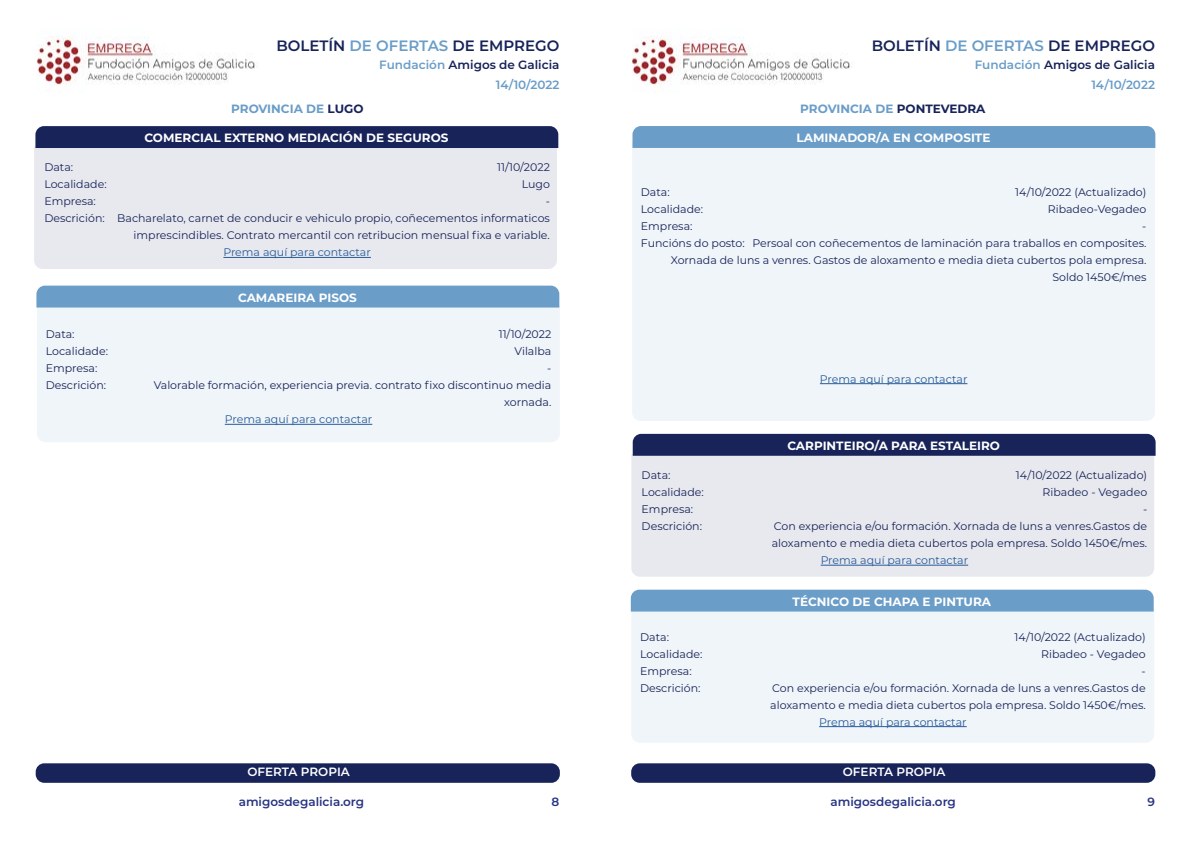
<style>
.page{position:relative;width:1191px;height:842px;background:#fff}
.page>*{position:absolute;margin:0;border:0;box-sizing:border-box;transform-origin:0 0}
.t1{font:600 15px "Montserrat";color:#172359}
.t2{font:700 12px "Montserrat";color:#fff}
.t3{font:600 12px "Montserrat";color:#172359}
.t4{font:600 12px "Montserrat";color:#283583}
.t5{font:700 12px "Montserrat";color:#6a9dc8}
.t6{font:600 12px "Montserrat";color:#fff}
.t7{font:600 12px "Montserrat";color:#6a9dc8}
.t8{font:11px/17px "Montserrat";color:#172359;text-align:right}
.t9{font:11px "Montserrat";color:#275b9b}
.s1{color:#6a9dc8}
.s2{color:#172359}
</style>
<div class="page">
<img style="left:37px;top:36px;width:218px;height:56px">
<img style="left:632px;top:36px;width:218px;height:56px">
<div style="left:36px;top:763px;width:524px;height:20px;background:#172359;border-radius:9px"></div>
<div style="left:34px;top:147px;width:523px;height:122px;background:#e8e9ee"></div>
<div style="left:35px;top:126px;width:523px;height:22px;background:#172359"></div>
<hr style="left:223px;top:257px;width:148px;height:1px;background:#275b9b">
<div style="left:37px;top:305px;width:523px;height:137px;background:#f0f5f9"></div>
<div style="left:36px;top:286px;width:523px;height:21px;background:#6a9dc8"></div>
<hr style="left:225px;top:424px;width:147px;height:1px;background:#275b9b">
<div style="left:631px;top:763px;width:524px;height:20px;background:#172359;border-radius:9px"></div>
<div style="left:632px;top:148px;width:523px;height:273px;background:#f0f5f9"></div>
<div style="left:632px;top:126px;width:523px;height:22px;background:#6a9dc8"></div>
<hr style="left:820px;top:383px;width:147px;height:1px;background:#275b9b">
<div style="left:631px;top:454px;width:523px;height:123px;background:#e8e9ee"></div>
<div style="left:632px;top:434px;width:523px;height:22px;background:#172359"></div>
<hr style="left:820px;top:565px;width:148px;height:1px;background:#275b9b">
<div style="left:631px;top:609px;width:523px;height:134px;background:#f0f5f9"></div>
<div style="left:631px;top:590px;width:522px;height:21px;background:#6a9dc8"></div>
<hr style="left:819px;top:726px;width:147px;height:1px;background:#275b9b">
<h1 class="t1" style="left:276px;top:35px;width:285px">BOLETÍN <span class="s1">DE OFERTAS</span> DE EMPREGO</h1>
<p class="t3" style="left:379px;top:56px;width:182px"><span class="s1">Fundación</span> Amigos de Galicia</p>
<h1 class="t1" style="left:872px;top:35px;width:285px">BOLETÍN <span class="s1">DE OFERTAS</span> DE EMPREGO</h1>
<p class="t3" style="left:974px;top:56px;width:182px"><span class="s1">Fundación</span> Amigos de Galicia</p>
<p class="t5" style="left:231px;top:100px;width:134px">PROVINCIA DE <span class="s2">LUGO</span></p>
<p class="t2" style="left:144px;top:129px;width:306px">COMERCIAL EXTERNO MEDIACIÓN DE SEGUROS</p>
<p class="t7" style="left:496px;top:77px;width:65px">14/10/2022</p>
<p class="t7" style="left:1091px;top:77px;width:65px">14/10/2022</p>
<p class="t5" style="left:800px;top:100px;width:187px">PROVINCIA DE <span class="s2">PONTEVEDRA</span></p>
<p class="t2" style="left:796px;top:129px;width:195px">LAMINADOR/A EN COMPOSITE</p>
<p class="t8" style="left:44px;top:159px;width:30px">Data:</p>
<p class="t8" style="left:497px;top:159px;width:54px">11/10/2022</p>
<p class="t8" style="left:44px;top:176px;width:64px">Localidade:</p>
<p class="t8" style="left:522px;top:176px;width:30px">Lugo</p>
<p class="t8" style="left:44px;top:192px;width:53px">Empresa:</p>
<p class="t8" style="left:44px;top:192px;width:507px">-<br>Descrición: Bacharelato, carnet de conducir e vehiculo propio, coñecementos informaticos imprescindibles. Contrato mercantil con retribucion mensual fixa e variable.</p>
<p class="t9" style="left:223px;top:245px;width:149px">Prema aquí para contactar</p>
<p class="t2" style="left:238px;top:289px;width:120px">CAMAREIRA PISOS</p>
<p class="t8" style="left:46px;top:325px;width:30px">Data:</p>
<p class="t8" style="left:499px;top:325px;width:54px">11/10/2022</p>
<p class="t8" style="left:46px;top:342px;width:64px">Localidade:</p>
<p class="t8" style="left:514px;top:342px;width:38px">Vilalba</p>
<p class="t8" style="left:46px;top:359px;width:53px">Empresa:</p>
<p class="t8" style="left:547px;top:359px;width:6px">-</p>
<p class="t8" style="left:46px;top:376px;width:62px">Descrición:</p>
<p class="t8" style="left:154px;top:376px;width:399px">Valorable formación, experiencia previa. contrato fixo discontinuo media xornada.</p>
<p class="t9" style="left:225px;top:412px;width:149px">Prema aquí para contactar</p>
<p class="t6" style="left:247px;top:763px;width:104px">OFERTA PROPIA</p>
<p class="t8" style="left:641px;top:183px;width:30px">Data:</p>
<p class="t8" style="left:1015px;top:183px;width:133px">14/10/2022 (Actualizado)</p>
<p class="t8" style="left:641px;top:200px;width:64px">Localidade:</p>
<p class="t8" style="left:1047px;top:200px;width:100px">Ribadeo-Vegadeo</p>
<p class="t8" style="left:641px;top:217px;width:53px">Empresa:</p>
<p class="t8" style="left:641px;top:217px;width:507px">-<br>Funcións do posto: Persoal con coñecementos de laminación para traballos en composites.<br>Xornada de luns a venres. Gastos de aloxamento e media dieta cubertos pola empresa.<br>Soldo 1450€/mes</p>
<p class="t9" style="left:820px;top:371px;width:149px">Prema aquí para contactar</p>
<p class="t2" style="left:787px;top:437px;width:214px">CARPINTEIRO/A PARA ESTALEIRO</p>
<p class="t8" style="left:641px;top:466px;width:30px">Data:</p>
<p class="t8" style="left:1016px;top:466px;width:133px">14/10/2022 (Actualizado)</p>
<p class="t8" style="left:641px;top:483px;width:64px">Localidade:</p>
<p class="t8" style="left:1042px;top:483px;width:106px">Ribadeo - Vegadeo</p>
<p class="t8" style="left:641px;top:500px;width:53px">Empresa:</p>
<p class="t8" style="left:1143px;top:500px;width:6px">-</p>
<p class="t8" style="left:641px;top:517px;width:62px">Descrición:</p>
<p class="t8" style="left:772px;top:517px;width:377px;text-align:left">Con experiencia e/ou formación. Xornada de luns a venres.Gastos de aloxamento e media dieta cubertos pola empresa. Soldo 1450€/mes.</p>
<p class="t9" style="left:820px;top:553px;width:149px">Prema aquí para contactar</p>
<p class="t2" style="left:792px;top:593px;width:200px">TÉCNICO DE CHAPA E PINTURA</p>
<p class="t8" style="left:640px;top:628px;width:30px">Data:</p>
<p class="t8" style="left:1014px;top:628px;width:133px">14/10/2022 (Actualizado)</p>
<p class="t8" style="left:640px;top:645px;width:64px">Localidade:</p>
<p class="t8" style="left:1041px;top:645px;width:106px">Ribadeo - Vegadeo</p>
<p class="t8" style="left:640px;top:662px;width:53px">Empresa:</p>
<p class="t8" style="left:1141px;top:662px;width:6px">-</p>
<p class="t8" style="left:640px;top:679px;width:62px">Descrición:</p>
<p class="t8" style="left:770px;top:679px;width:377px;text-align:left">Con experiencia e/ou formación. Xornada de luns a venres.Gastos de aloxamento e media dieta cubertos pola empresa. Soldo 1450€/mes.</p>
<p class="t9" style="left:819px;top:714px;width:149px">Prema aquí para contactar</p>
<p class="t6" style="left:843px;top:763px;width:104px">OFERTA PROPIA</p>
<p class="t4" style="left:239px;top:793px;width:127px">amigosdegalicia.org</p>
<p class="t4" style="left:551px;top:793px;width:9px">8</p>
<p class="t4" style="left:1147px;top:793px;width:9px">9</p>
<p class="t4" style="left:830px;top:793px;width:127px">amigosdegalicia.org</p>
</div>
